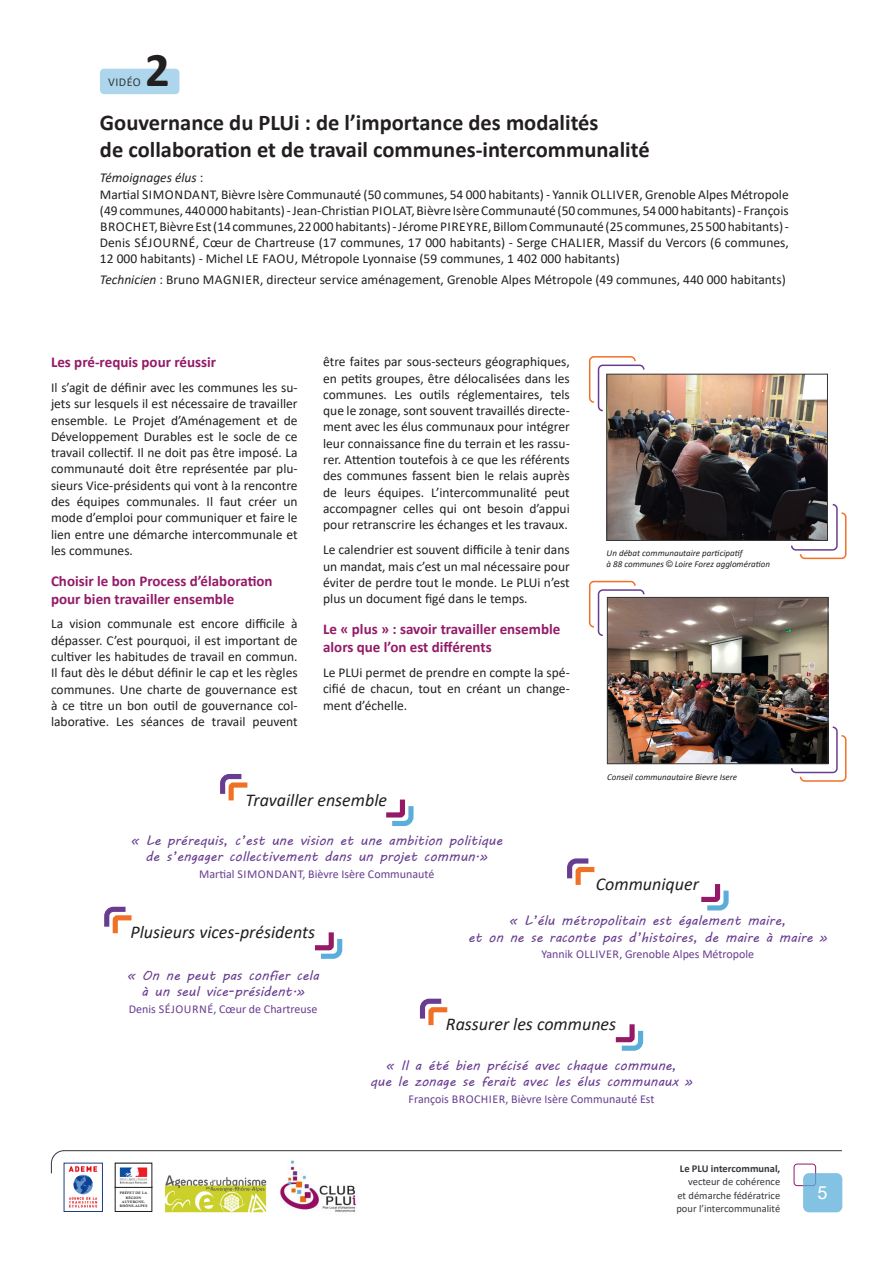
<style>
.page{position:relative;width:893px;height:1263px;background:#fff}
.page>*{position:absolute;margin:0;border:0;box-sizing:border-box;transform-origin:0 0}
.t1{font:700 48.6px "Calibri";color:#231f20}
.Titre_vidéo{font:700 22.5px/27px "Calibri";color:#231f20}
.MotsClés{font:italic 18px "Calibri";color:#231f20}
.t2{font:18px "Arial";color:#fff}
.Inter2{font:700 15px/18px "Calibri";color:#941a68}
.Txt_courant{font:13.5px/16.2px "Calibri";color:#231f20;text-align:justify}
.Témoignages{font:13.5px/16.2px "Calibri";color:#231f20;text-align:justify}
.Verbatim{font:13.5px/16.2px "MV Boli";color:#683d90;text-align:center}
.Témoignages-2{font:italic 13.5px "Calibri";color:#231f20}
.Verbatim_auteur{font:12px "Calibri";color:#683d90}
.t3{font:12px "Calibri";letter-spacing:.035em;color:#34373c}
.t4{font:10.5px/13.5px "Calibri";color:#34373c;text-align:justify}
.t5{font:700 10.5px "Calibri";color:#34373c}
.Legende_photo{font:italic 9px/10.5px "Calibri";color:#231f20}
.t6{font:3.45px/4.2px "Calis MT Bol";letter-spacing:.04em;color:#231f20;text-align:center}
.s1{font-style:normal}
.s2{font-style:italic}
.s3{font-family:"Arial";font-style:normal}
</style>
<div class="page">
<svg style="left:51px;top:1150px;width:791px;height:24px"></svg>
<div style="left:794px;top:1164px;width:22px;height:22px;border:1px solid #941a68;border-radius:3px"></div>
<img style="left:164px;top:1175px;width:102px;height:38px">
<div style="left:115px;top:1187px;width:37px;height:24px;border:1px solid #231f20"></div>
<img style="left:117px;top:1165px;width:33px;height:19px">
<img style="left:66px;top:1165px;width:35px;height:43px">
<div style="left:64px;top:1163px;width:39px;height:49px;border:1px solid #223c7b"></div>
<img style="left:278px;top:1158px;width:82px;height:54px">
<div style="left:803px;top:1173px;width:39px;height:39px;background:#84c2e3;border-radius:6px"></div>
<div style="left:100px;top:69px;width:79px;height:25px;background:#add6ec;border-radius:4px"></div>
<svg style="left:386px;top:799px;width:28px;height:27px"></svg>
<svg style="left:220px;top:774px;width:28px;height:27px"></svg>
<svg style="left:701px;top:884px;width:28px;height:27px"></svg>
<svg style="left:567px;top:858px;width:28px;height:27px"></svg>
<svg style="left:104px;top:906px;width:28px;height:28px"></svg>
<svg style="left:315px;top:932px;width:28px;height:27px"></svg>
<svg style="left:419px;top:998px;width:29px;height:28px"></svg>
<svg style="left:615px;top:1024px;width:29px;height:27px"></svg>
<svg style="left:588px;top:356px;width:57px;height:56px"></svg>
<svg style="left:790px;top:726px;width:57px;height:56px"></svg>
<svg style="left:588px;top:580px;width:57px;height:57px"></svg>
<svg style="left:791px;top:503px;width:56px;height:57px"></svg>
<img style="left:609px;top:599px;width:217px;height:163px">
<div style="left:607px;top:597px;width:221px;height:167px;border:1px solid #34373c"></div>
<img style="left:609px;top:376px;width:217px;height:163px">
<div style="left:607px;top:374px;width:221px;height:167px;border:1px solid #34373c"></div>
<p class="t1" style="left:145px;top:36px;width:26px">2</p>
<p class="Titre_vidéo" style="left:100px;top:108px;width:551px">Gouvernance du PLUi : de l’importance des modalités<br>de collaboration et de travail communes-intercommunalité</p>
<p class="t3" style="left:108px;top:74px;width:34px">VIDÉO</p>
<p class="Témoignages-2" style="left:100px;top:168px;width:105px">Témoignages élus <span class="s1">:</span></p>
<p class="Témoignages" style="left:100px;top:186px;width:690px">Martial SIMONDANT, Bièvre Isère Communauté (50 communes, 54 000 habitants) - Yannik OLLIVER, Grenoble Alpes Métropole (49 communes, 440 000 habitants) - Jean-Christian PIOLAT, Bièvre Isère Communauté (50 communes, 54 000 habitants) - François BROCHET, Bièvre Est (14 communes, 22 000 habitants) - Jérome PIREYRE, Billom Communauté (25 communes, 25 500 habitants) - Denis SÉJOURNÉ, Cœur de Chartreuse (17 communes, 17 000 habitants) - Serge CHALIER, Massif du Vercors (6 communes, 12 000 habitants) - Michel LE FAOU, Métropole Lyonnaise (59 communes, 1 402 000 habitants)</p>
<p class="Témoignages" style="left:100px;top:271px;width:687px"><span class="s2">Technicien</span> : Bruno MAGNIER, directeur service aménagement, Grenoble Alpes Métropole (49 communes, 440 000 habitants)</p>
<p class="Inter2" style="left:51px;top:353px;width:167px">Les pré-requis pour réussir</p>
<p class="Txt_courant" style="left:51px;top:379px;width:248px">Il s’agit de définir avec les communes les su&shy;jets sur lesquels il est nécessaire de travailler ensemble. Le Projet d’Aménagement et de Développement Durables est le socle de ce travail collectif. Il ne doit pas être imposé. La communauté doit être représentée par plu&shy;sieurs Vice-présidents qui vont à la rencontre des équipes communales. Il faut créer un mode d’emploi pour communiquer et faire le lien entre une démarche intercommunale et les communes.</p>
<p class="Inter2" style="left:51px;top:571px;width:223px">Choisir le bon Process d’élaboration pour bien travailler ensemble</p>
<p class="Txt_courant" style="left:51px;top:615px;width:248px">La vision communale est encore difficile à dépasser. C’est pourquoi, il est important de cultiver les habitudes de travail en commun.<br>Il faut dès le début définir le cap et les règles communes. Une charte de gouvernance est à ce titre un bon outil de gouvernance col&shy;laborative. Les séances de travail peuvent</p>
<p class="Txt_courant" style="left:323px;top:353px;width:248px">être faites par sous-secteurs géographiques, en petits groupes, être délocalisées dans les communes. Les outils réglementaires, tels que le zonage, sont souvent travaillés directe&shy;ment avec les élus communaux pour intégrer leur connaissance fine du terrain et les rassu&shy;rer. Attention toutefois à ce que les référents des communes fassent bien le relais auprès de leurs équipes. L’intercommunalité peut accompagner celles qui ont besoin d’appui pour retranscrire les échanges et les travaux.</p>
<p class="Txt_courant" style="left:323px;top:541px;width:248px">Le calendrier est souvent difficile à tenir dans un mandat, mais c’est un mal nécessaire pour éviter de perdre tout le monde. Le PLUi n’est plus un document figé dans le temps.</p>
<p class="Inter2" style="left:323px;top:620px;width:239px">Le « plus » : savoir travailler ensemble alors que l’on est différents</p>
<p class="Txt_courant" style="left:323px;top:664px;width:248px">Le PLUi permet de prendre en compte la spé&shy;cifié de chacun, tout en créant un change&shy;ment d’échelle.</p>
<p class="MotsClés" style="left:246px;top:787px;width:143px">Travailler ensemble</p>
<p class="Legende_photo" style="left:607px;top:547px;width:165px">Un débat communautaire participatif<br>à 88 communes <span class="s3">©</span> Loire Forez agglomération</p>
<p class="Legende_photo" style="left:607px;top:771px;width:132px">Conseil communautaire Bievre Isere</p>
<p class="Verbatim" style="left:131px;top:832px;width:373px">« Le prérequis, c’est une vision et une ambition politique de s’engager collectivement dans un projet commun.»</p>
<p class="Verbatim_auteur" style="left:199px;top:866px;width:237px">Martial SIMONDANT, Bièvre Isère Communauté</p>
<p class="MotsClés" style="left:596px;top:872px;width:105px">Communiquer</p>
<p class="Verbatim" style="left:468px;top:912px;width:361px">« L’élu métropolitain est également maire,<br>et on ne se raconte pas d’histoires, de maire à maire »</p>
<p class="Verbatim_auteur" style="left:541px;top:946px;width:214px">Yannik OLLIVER, Grenoble Alpes Métropole</p>
<p class="MotsClés" style="left:130px;top:920px;width:186px">Plusieurs vices-présidents</p>
<p class="Verbatim" style="left:128px;top:967px;width:193px">« On ne peut pas confier cela à un seul vice-président.»</p>
<p class="Verbatim_auteur" style="left:129px;top:1000px;width:190px">Denis SÉJOURNÉ, Cœur de Chartreuse</p>
<p class="t6" style="left:120px;top:1191px;width:29px">PRÉFET DE LA<br>RÉGION<br>AUVERGNE-<br>RHÔNE-ALPES</p>
<p class="MotsClés" style="left:446px;top:1012px;width:172px">Rassurer les communes</p>
<p class="Verbatim" style="left:370px;top:1057px;width:324px">« Il a été bien précisé avec chaque commune,<br>que le zonage se ferait avec les élus communaux »</p>
<p class="Verbatim_auteur" style="left:409px;top:1090px;width:247px">François BROCHIER, Bièvre Isère Communauté Est</p>
<p class="t5" style="left:680px;top:1161px;width:102px">Le PLU intercommunal,</p>
<p class="t4" style="left:676px;top:1175px;width:105px;text-indent:12px">vecteur de cohérence et démarche fédératrice pour l’intercommunalité</p>
<h3 class="t2" style="left:818px;top:1180px;width:12px">5</h3>
</div>
